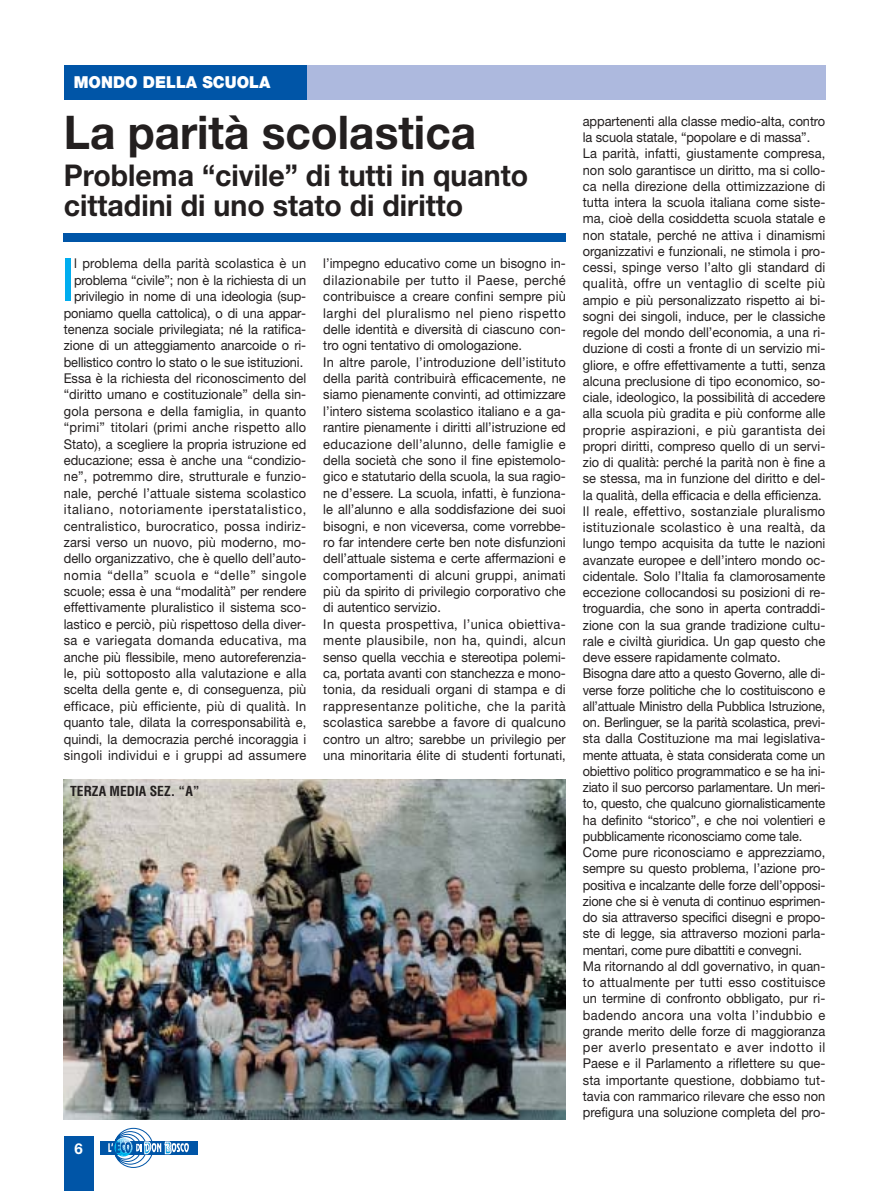
<style>
.page{position:relative;width:893px;height:1191px;background:#fff}
.page>*{position:absolute;margin:0;border:0;box-sizing:border-box;transform-origin:0 0}
.t1{font:58.8px "Helvetica Neue";color:#00adef;scale:.95 1}
.t2{font:700 46.5px "Helvetica Neue";color:#231f1f;scale:.95 1}
.t3{font:700 30px/30px "Helvetica Neue";color:#231f1f;scale:.95 1}
.t4{font:900 16.5px "Helvetica Neue";color:#fff;scale:.95 1}
.t5{font:700 15px "Helvetica Neue";color:#fff}
.t6{font:13.5px/16.2px "Helvetica Neue";color:#231f1f;scale:.95 1}
.t7{font:700 condensed 13.5px "Helvetica";color:#231f1f}
</style>
<div class="page">
<div style="left:100px;top:1141px;width:98px;height:14px;background:#0055a7"></div>
<svg style="left:108px;top:1128px;width:81px;height:40px"></svg>
<div style="left:64px;top:1137px;width:30px;height:54px;background:#0055a7"></div>
<div style="left:64px;top:65px;width:761px;height:34px;background:#adb9de"></div>
<div style="left:64px;top:65px;width:242px;height:34px;background:#0055a7"></div>
<img style="left:64px;top:780px;width:502px;height:340px">
<div style="left:64px;top:233px;width:502px;height:9px;background:#0055a7"></div>
<p class="t4" style="left:74px;top:77px;width:208px">MONDO DELLA SCUOLA</p>
<h2 class="t2" style="left:64px;top:116px;width:435px">La parità scolastica</h2>
<h3 class="t3" style="left:64px;top:163px;width:490px">Problema “civile” di tutti in quanto cittadini di uno stato di diritto</h3>
<p class="t6" style="left:64px;top:257px;width:257px;text-align:right">l problema della parità scolastica è un problema “civile”; non è la richiesta di un privilegio in nome di una ideologia (sup&shy;poniamo quella cattolica), o di una appar&shy;tenenza sociale privilegiata; né la ratifica&shy;zione di un atteggiamento anarcoide o ri&shy;bellistico contro lo stato o le sue istituzioni.<br>Essa è la richiesta del riconoscimento del “diritto umano e costituzionale” della sin&shy;gola persona e della famiglia, in quanto “primi” titolari (primi anche rispetto allo Stato), a scegliere la propria istruzione ed educazione; essa è anche una “condizio&shy;ne”, potremmo dire, strutturale e funzio&shy;nale, perché l’attuale sistema scolastico italiano, notoriamente iperstatalistico, centralistico, burocratico, possa indiriz&shy;zarsi verso un nuovo, più moderno, mo&shy;dello organizzativo, che è quello dell’auto&shy;nomia “della” scuola e “delle” singole scuole; essa è una “modalità” per rendere effettivamente pluralistico il sistema sco&shy;lastico e perciò, più rispettoso della diver&shy;sa e variegata domanda educativa, ma anche più flessibile, meno autoreferenzia&shy;le, più sottoposto alla valutazione e alla scelta della gente e, di conseguenza, più efficace, più efficiente, più di qualità. In quanto tale, dilata la corresponsabilità e, quindi, la democrazia perché incoraggia i singoli individui e i gruppi ad assumere</p>
<p class="t6" style="left:323px;top:257px;width:257px">l’impegno educativo come un bisogno in&shy;dilazionabile per tutto il Paese, perché contribuisce a creare confini sempre più larghi del pluralismo nel pieno rispetto delle identità e diversità di ciascuno con&shy;tro ogni tentativo di omologazione.<br>In altre parole, l’introduzione dell’istituto della parità contribuirà efficacemente, ne siamo pienamente convinti, ad ottimizzare l’intero sistema scolastico italiano e a ga&shy;rantire pienamente i diritti all’istruzione ed educazione dell’alunno, delle famiglie e della società che sono il fine epistemolo&shy;gico e statutario della scuola, la sua ragio&shy;ne d’essere. La scuola, infatti, è funziona&shy;le all’alunno e alla soddisfazione dei suoi bisogni, e non viceversa, come vorrebbe&shy;ro far intendere certe ben note disfunzioni dell’attuale sistema e certe affermazioni e comportamenti di alcuni gruppi, animati più da spirito di privilegio corporativo che di autentico servizio.<br>In questa prospettiva, l’unica obiettiva&shy;mente plausibile, non ha, quindi, alcun senso quella vecchia e stereotipa polemi&shy;ca, portata avanti con stanchezza e mono&shy;tonia, da residuali organi di stampa e di rappresentanze politiche, che la parità scolastica sarebbe a favore di qualcuno contro un altro; sarebbe un privilegio per una minoritaria élite di studenti fortunati,</p>
<h1 class="t1" style="left:60px;top:259px;width:17px">I</h1>
<p class="t7" style="left:70px;top:786px;width:131px">TERZA MEDIA SEZ. “A”</p>
<p class="t5" style="left:74px;top:1143px;width:10px">6</p>
<p class="t6" style="left:583px;top:114px;width:257px">appartenenti alla classe medio-alta, contro la scuola statale, “popolare e di massa”.<br>La parità, infatti, giustamente compresa, non solo garantisce un diritto, ma si collo&shy;ca nella direzione della ottimizzazione di tutta intera la scuola italiana come siste&shy;ma, cioè della cosiddetta scuola statale e non statale, perché ne attiva i dinamismi organizzativi e funzionali, ne stimola i pro&shy;cessi, spinge verso l’alto gli standard di qualità, offre un ventaglio di scelte più ampio e più personalizzato rispetto ai bi&shy;sogni dei singoli, induce, per le classiche regole del mondo dell’economia, a una ri&shy;duzione di costi a fronte di un servizio mi&shy;gliore, e offre effettivamente a tutti, senza alcuna preclusione di tipo economico, so&shy;ciale, ideologico, la possibilità di accedere alla scuola più gradita e più conforme alle proprie aspirazioni, e più garantista dei propri diritti, compreso quello di un servi&shy;zio di qualità: perché la parità non è fine a se stessa, ma in funzione del diritto e del&shy;la qualità, della efficacia e della efficienza.<br>Il reale, effettivo, sostanziale pluralismo istituzionale scolastico è una realtà, da lungo tempo acquisita da tutte le nazioni avanzate europee e dell’intero mondo oc&shy;cidentale. Solo l’Italia fa clamorosamente eccezione collocandosi su posizioni di re&shy;troguardia, che sono in aperta contraddi&shy;zione con la sua grande tradizione cultu&shy;rale e civiltà giuridica. Un gap questo che deve essere rapidamente colmato.<br>Bisogna dare atto a questo Governo, alle di&shy;verse forze politiche che lo costituiscono e all’attuale Ministro della Pubblica Istruzione, on. Berlinguer, se la parità scolastica, previ&shy;sta dalla Costituzione ma mai legislativa&shy;mente attuata, è stata considerata come un obiettivo politico programmatico e se ha ini&shy;ziato il suo percorso parlamentare. Un meri&shy;to, questo, che qualcuno giornalisticamente ha definito “storico”, e che noi volentieri e pubblicamente riconosciamo come tale.<br>Come pure riconosciamo e apprezziamo, sempre su questo problema, l’azione pro&shy;positiva e incalzante delle forze dell’opposi&shy;zione che si è venuta di continuo esprimen&shy;do sia attraverso specifici disegni e propo&shy;ste di legge, sia attraverso mozioni parla&shy;mentari, come pure dibattiti e convegni.<br>Ma ritornando al ddl governativo, in quan&shy;to attualmente per tutti esso costituisce un termine di confronto obbligato, pur ri&shy;badendo ancora una volta l’indubbio e grande merito delle forze di maggioranza per averlo presentato e aver indotto il Paese e il Parlamento a riflettere su que&shy;sta importante questione, dobbiamo tut&shy;tavia con rammarico rilevare che esso non prefigura una soluzione completa del pro-</p>
</div>
